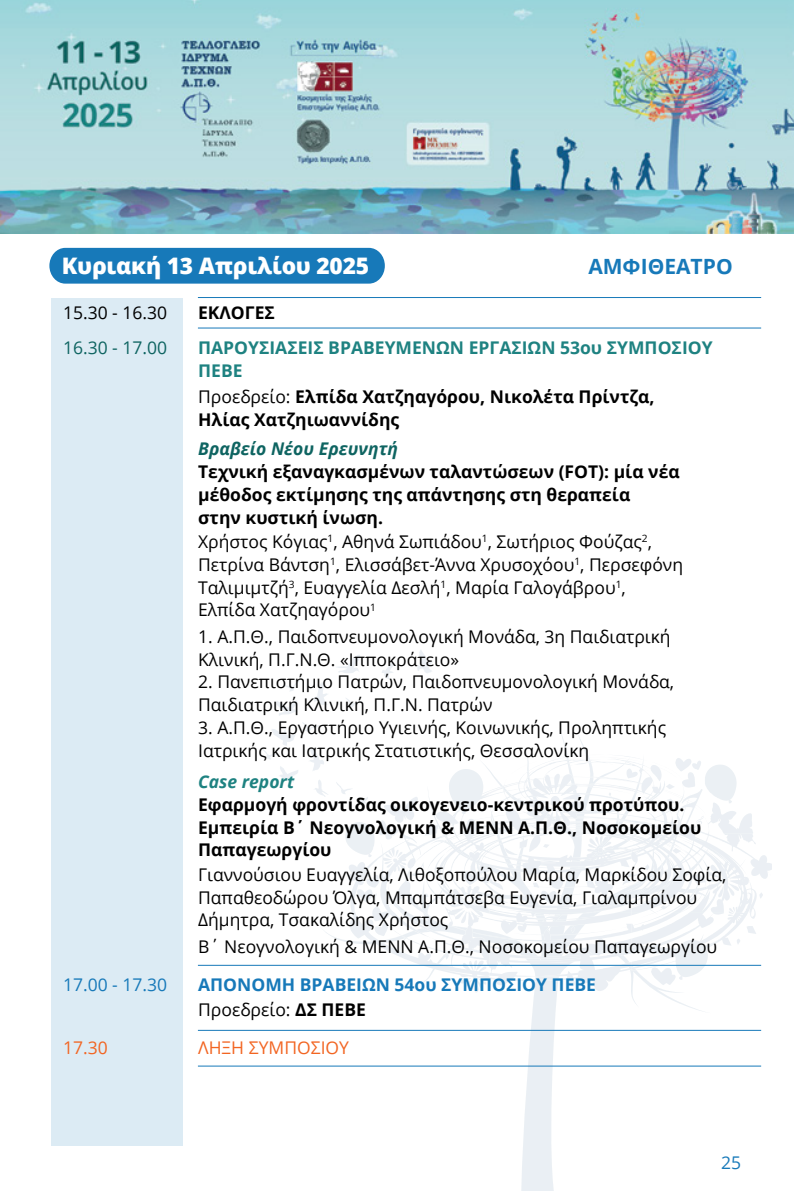
<style>
.page{position:relative;width:794px;height:1191px;background:#fff}
.page>*{position:absolute;margin:0;border:0;box-sizing:border-box;transform-origin:0 0}
.t1{font:800 22.75px "Open Sans";letter-spacing:-.01em;color:#fff}
.t2{font:700 21px "Open Sans";color:#1779b9}
.t3{font:17.5px/22.8px "Open Sans";color:#000}
.t4{font:700 17.5px/22.8px "Open Sans";color:#000}
.t5{font:700 17.5px/22.8px "Open Sans";color:#1e8281}
.t6{font:700 17.5px/24.5px "Open Sans";color:#1779b9}
.t7{font:italic 700 17.5px "Open Sans";color:#0e6461}
.t8{font:17.5px "Open Sans";color:#f26522}
.t9{font:17.5px "Open Sans";color:#1779b9}
.t10{font:17.5px "Open Sans";color:#0e6461}
.t11{font:italic 700 17.5px "Open Sans";color:#1e8281}
.s1{font-weight:400}
.s2{font-weight:400;color:#000}
.s3{color:#000}
</style>
<div class="page">
<div style="left:51px;top:298px;width:132px;height:847px;background:#dcebf4"></div>
<svg style="left:380px;top:734px;width:367px;height:201px"></svg>
<svg style="left:319px;top:919px;width:407px;height:272px"></svg>
<img style="left:283px;top:650px;width:149px;height:41px">
<img style="left:632px;top:803px;width:45px;height:15px">
<img style="left:489px;top:803px;width:143px;height:30px">
<img style="left:632px;top:833px;width:97px;height:58px">
<img style="left:489px;top:911px;width:130px;height:80px">
<img style="left:280px;top:754px;width:456px;height:49px">
<div style="left:49px;top:248px;width:336px;height:36px;background:#1779b9"></div>
<hr style="left:198px;top:297px;width:563px;height:1px;background:#1779b9">
<hr style="left:198px;top:328px;width:563px;height:1px;background:#1779b9">
<hr style="left:198px;top:965px;width:563px;height:1px;background:#1779b9">
<hr style="left:198px;top:1030px;width:563px;height:1px;background:#1779b9">
<hr style="left:198px;top:1065px;width:563px;height:1px;background:#1779b9">
<img style="left:0;top:0;width:794px;height:233px">
<h1 class="t1" style="left:62px;top:248px;width:309px">Κυριακή 13 Απριλίου 2025</h1>
<p class="t2" style="left:588px;top:251px;width:146px">ΑΜΦΙΘΕΑΤΡΟ</p>
<p class="t3" style="left:63px;top:301px;width:106px">15.30 - 16.30</p>
<p class="t4" style="left:198px;top:301px;width:78px">ΕΚΛΟΓΕΣ</p>
<p class="t10" style="left:63px;top:335px;width:106px">16.30 - 17.00</p>
<p class="t5" style="left:198px;top:336px;width:516px">ΠΑΡΟΥΣΙΑΣΕΙΣ ΒΡΑΒΕΥΜΕΝΩΝ ΕΡΓΑΣΙΩΝ 53ου ΣΥΜΠΟΣΙΟΥ<br>ΠΕΒΕ</p>
<p class="t4" style="left:198px;top:385px;width:458px"><span class="s1">Προεδρείο:</span> Ελπίδα Χατζηαγόρου, Νικολέτα Πρίντζα,<br>Ηλίας Χατζηιωαννίδης</p>
<p class="t7" style="left:198px;top:437px;width:201px">Βραβείο Νέου Ερευνητή</p>
<p class="t4" style="left:198px;top:460px;width:483px">Τεχνική εξαναγκασμένων ταλαντώσεων (FOT): μία νέα μέθοδος εκτίμησης της απάντησης στη θεραπεία<br>στην κυστική ίνωση.</p>
<p class="t3" style="left:198px;top:530px;width:486px">Χρήστος Κόγιας<sup>1</sup>, Αθηνά Σωπιάδου<sup>1</sup>, Σωτήριος Φούζας<sup>2</sup>, Πετρίνα Βάντση<sup>1</sup>, Ελισσάβετ-Άννα Χρυσοχόου<sup>1</sup>, Περσεφόνη Ταλιμιμτζή<sup>3</sup>, Ευαγγελία Δεσλή<sup>1</sup>, Μαρία Γαλογάβρου<sup>1</sup>, Ελπίδα Χατζηαγόρου<sup>1</sup></p>
<p class="t3" style="left:198px;top:624px;width:474px">1. Α.Π.Θ., Παιδοπνευμονολογική Μονάδα, 3η Παιδιατρική<br>Κλινική, Π.Γ.Ν.Θ. «Ιπποκράτειο»</p>
<p class="t3" style="left:198px;top:670px;width:477px">2. Πανεπιστήμιο Πατρών, Παιδοπνευμονολογική Μονάδα,<br>Παιδιατρική Κλινική, Π.Γ.Ν. Πατρών</p>
<p class="t3" style="left:198px;top:715px;width:469px">3. Α.Π.Θ., Εργαστήριο Υγιεινής, Κοινωνικής, Προληπτικής<br>Ιατρικής και Ιατρικής Στατιστικής, Θεσσαλονίκη</p>
<p class="t11" style="left:198px;top:769px;width:97px">Case report</p>
<p class="t4" style="left:198px;top:792px;width:504px">Εφαρμογή φροντίδας οικογενειο-κεντρικού προτύπου.<br>Εμπειρία Β΄ Νεογνολογική &amp; ΜΕΝΝ Α.Π.Θ., Νοσοκομείου<br>Παπαγεωργίου</p>
<p class="t3" style="left:198px;top:862px;width:529px">Γιαννούσιου Ευαγγελία, Λιθοξοπούλου Μαρία, Μαρκίδου Σοφία,<br>Παπαθεοδώρου Όλγα, Μπαμπάτσεβα Ευγενία, Γιαλαμπρίνου<br>Δήμητρα, Τσακαλίδης Χρήστος</p>
<p class="t3" style="left:198px;top:934px;width:520px">Β΄ Νεογνολογική &amp; ΜΕΝΝ Α.Π.Θ., Νοσοκομείου Παπαγεωργίου</p>
<p class="t9" style="left:63px;top:972px;width:106px">17.00 - 17.30</p>
<p class="t6" style="left:198px;top:972px;width:399px">ΑΠΟΝΟΜΗ ΒΡΑΒΕΙΩΝ 54ου ΣΥΜΠΟΣΙΟΥ ΠΕΒΕ<br><span class="s2">Προεδρείο:</span> <span class="s3">ΔΣ ΠΕΒΕ</span></p>
<p class="t8" style="left:63px;top:1035px;width:46px">17.30</p>
<p class="t8" style="left:198px;top:1035px;width:152px">ΛΗΞΗ ΣΥΜΠΟΣΙΟΥ</p>
<p class="t9" style="left:721px;top:1151px;width:22px">25</p>
</div>
